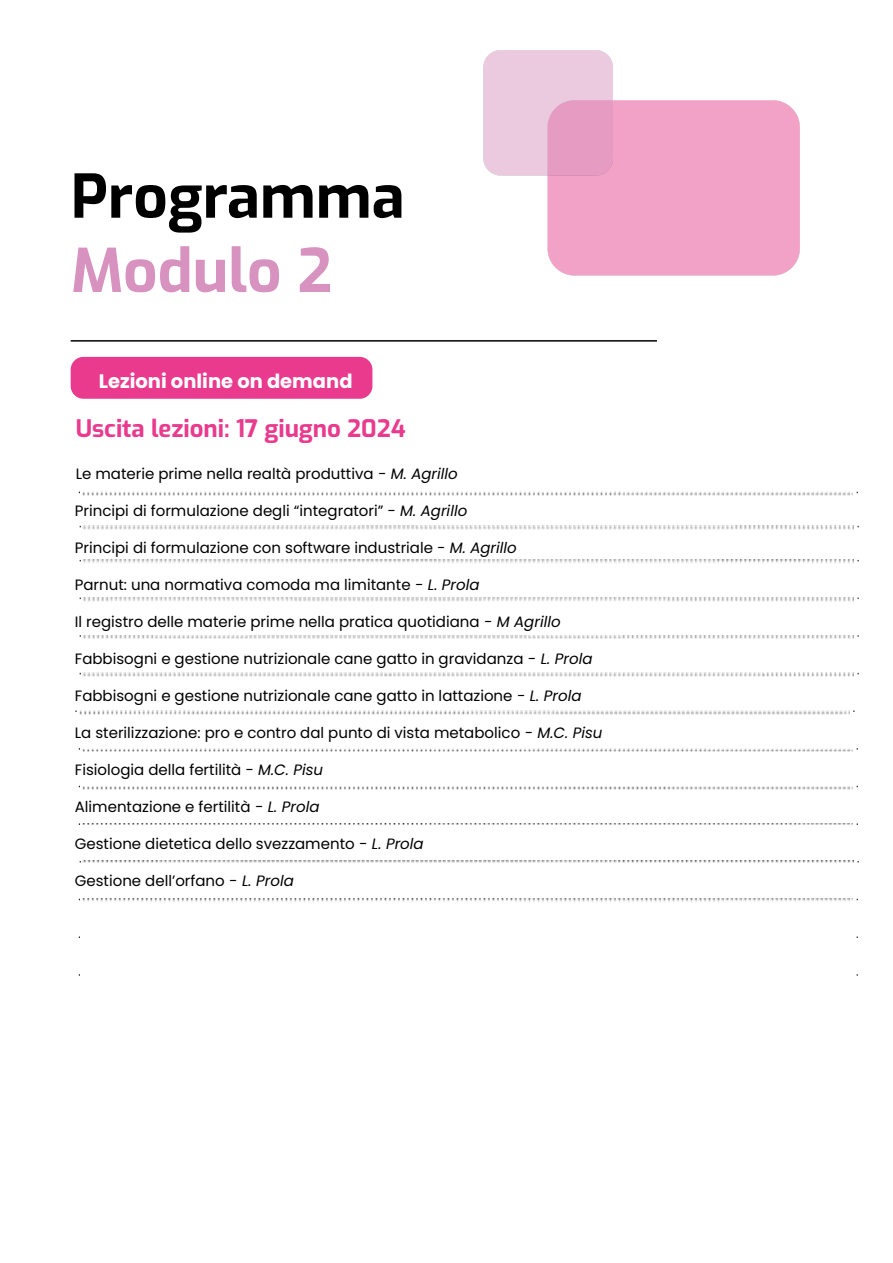
<style>
.page{position:relative;width:893px;height:1263px;background:#fff}
.page>*{position:absolute;margin:0;border:0;box-sizing:border-box;transform-origin:0 0}
.t1{font:700 60px "Exo";color:#000}
.t2{font:700 60px "Exo";color:#d892bf}
.t3{font:700 24px "Exo";color:#e93a8e}
.t4{font:700 19.5px "Poppins";color:#fff}
.t5{font:15px "Poppins";color:#000}
.s1{font-style:italic}
</style>
<div class="page">
<hr style="left:71px;top:340px;width:586px;height:2px;background:#000">
<img style="left:82px;top:492px;width:771px;height:4px">
<img style="left:82px;top:526px;width:772px;height:4px">
<img style="left:82px;top:560px;width:772px;height:4px">
<img style="left:83px;top:597px;width:771px;height:5px">
<img style="left:83px;top:635px;width:771px;height:4px">
<img style="left:82px;top:673px;width:772px;height:4px">
<img style="left:79px;top:710px;width:771px;height:5px">
<img style="left:484px;top:51px;width:128px;height:125px">
<div style="left:71px;top:357px;width:301px;height:42px;background:#e93a8e;border-radius:13px"></div>
<img style="left:82px;top:899px;width:771px;height:3px">
<img style="left:82px;top:861px;width:772px;height:2px">
<img style="left:82px;top:786px;width:771px;height:4px">
<img style="left:82px;top:748px;width:771px;height:4px">
<img style="left:82px;top:823px;width:771px;height:2px">
<h1 class="t1" style="left:71px;top:153px;width:335px">Programma</h1>
<h1 class="t2" style="left:71px;top:227px;width:263px">Modulo 2</h1>
<h3 class="t4" style="left:99px;top:369px;width:255px">Lezioni online on demand</h3>
<h2 class="t3" style="left:76px;top:411px;width:332px">Uscita lezioni: 17 giugno 2024</h2>
<p class="t5" style="left:76px;top:465px;width:384px">Le materie prime nella realtà produttiva <span class="s1">- M. Agrillo</span></p>
<p class="t5" style="left:75px;top:502px;width:394px">Principi di formulazione degli “integratori” <span class="s1">- M. Agrillo</span></p>
<p class="t5" style="left:75px;top:539px;width:444px">Principi di formulazione con software industriale <span class="s1">- M. Agrillo</span></p>
<p class="t5" style="left:75px;top:576px;width:406px">Parnut: una normativa comoda ma limitante <span class="s1">- L. Prola</span></p>
<p class="t5" style="left:75px;top:613px;width:487px">Il registro delle materie prime nella pratica quotidiana <span class="s1">- M Agrillo</span></p>
<p class="t5" style="left:75px;top:650px;width:519px">Fabbisogni e gestione nutrizionale cane gatto in gravidanza <span class="s1">- L. Prola</span></p>
<p class="t5" style="left:75px;top:687px;width:508px">Fabbisogni e gestione nutrizionale cane gatto in lattazione <span class="s1">- L. Prola</span></p>
<p class="t5" style="left:75px;top:724px;width:529px">La sterilizzazione: pro e contro dal punto di vista metabolico <span class="s1">- M.C. Pisu</span></p>
<p class="t5" style="left:75px;top:761px;width:250px">Fisiologia della fertilità <span class="s1">- M.C. Pisu</span></p>
<p class="t5" style="left:75px;top:798px;width:246px">Alimentazione e fertilità <span class="s1">- L. Prola</span></p>
<p class="t5" style="left:75px;top:835px;width:350px">Gestione dietetica dello svezzamento <span class="s1">- L. Prola</span></p>
<p class="t5" style="left:75px;top:872px;width:221px">Gestione dell’orfano <span class="s1">- L. Prola</span></p>
</div>
